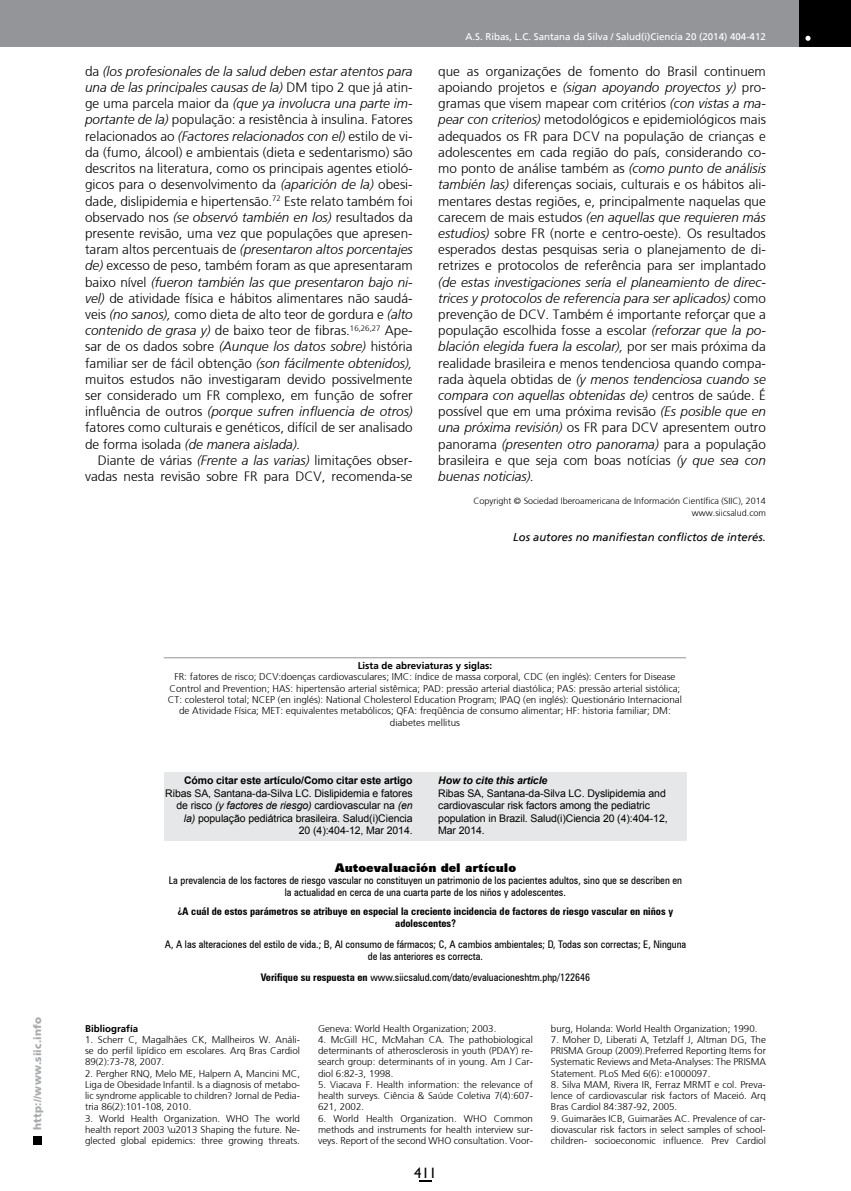
<style>
.page{position:relative;width:851px;height:1191px;background:#fff}
.page>*{position:absolute;margin:0;border:0;box-sizing:border-box;transform-origin:0 0}
.t1{font:15px "Humanist 521 BT";color:#000}
.t2{font:300 13.5px/16.2px "Frutiger";color:#000;text-align:justify}
.t3{font:900 12px "Zurich BT";color:#000}
.t4{font:italic 11.25px "Frutiger";color:#000}
.t5{font:condensed 10.5px/12px "Zurich BT";color:#000;text-align:center}
.t6{font:10.5px/12.6px "Arial";letter-spacing:-.01em;color:#000;text-align:right}
.t7{font:700 condensed 10.5px/11.2px "Zurich BT";color:#000;text-align:center}
.t8{font:700 10.5px "Arial";letter-spacing:-.01em;color:#000}
.t9{font:900 10.5px "Frutiger";letter-spacing:.015em;color:#a7a9ac}
.t10{font:italic 700 10.5px "Arial";letter-spacing:-.01em;color:#000}
.t11{font:300 9.9px/11.4px "Frutiger";color:#000;text-align:center}
.t12{font:300 9.75px/11.2px "Frutiger";color:#000;text-align:justify}
.t13{font:9.75px "Frutiger";color:#fff}
.t14{font:700 9.75px "Frutiger";color:#000}
.t15{font:300 9px/11.7px "Frutiger";color:#000;text-align:right}
.s1{font-style:italic}
.s2{font-weight:700}
</style>
<div class="page">
<div style="left:33px;top:1135px;width:9px;height:9px;background:#000"></div>
<div style="left:0;top:0;width:850px;height:47px;background:#939598"></div>
<div style="left:799px;top:0;width:51px;height:47px;background:#000"></div>
<svg style="left:805px;top:36px;width:5px;height:5px"></svg>
<svg style="left:419px;top:1180px;width:12px;height:1px"></svg>
<div style="left:164px;top:772px;width:522px;height:69px;background:#e6e7e8"></div>
<hr style="left:164px;top:657px;width:522px;height:1px;background:#939598">
<p class="t2" style="left:85px;top:63px;width:329px">da <span class="s1">(los profesionales de la salud deben estar atentos para una de las principales causas de la)</span> DM tipo 2 que já atin&shy;ge uma parcela maior da <span class="s1">(que ya involucra una parte im&shy;portante de la)</span> população: a resistência à insulina. Fatores relacionados ao <span class="s1">(Factores relacionados con el)</span> estilo de vi&shy;da (fumo, álcool) e ambientais (dieta e sedentarismo) são descritos na literatura, como os principais agentes etioló&shy;gicos para o desenvolvimento da <span class="s1">(aparición de la)</span> obesi&shy;dade, dislipidemia e hipertensão.<sup>72</sup> Este relato também foi observado nos <span class="s1">(se observó también en los)</span> resultados da presente revisão, uma vez que populações que apresen&shy;taram altos percentuais de <span class="s1">(presentaron altos porcentajes de)</span> excesso de peso, também foram as que apresentaram baixo nível <span class="s1">(fueron también las que presentaron bajo ni&shy;vel)</span> de atividade física e hábitos alimentares não saudá&shy;veis <span class="s1">(no sanos),</span> como dieta de alto teor de gordura e <span class="s1">(alto contenido de grasa y)</span> de baixo teor de fibras.<sup>16,26,27</sup> Ape&shy;sar de os dados sobre <span class="s1">(Aunque los datos sobre)</span> história familiar ser de fácil obtenção <span class="s1">(son fácilmente obtenidos), </span>muitos estudos não investigaram devido possivelmente ser considerado um FR complexo, em função de sofrer influência de outros <span class="s1">(porque sufren influencia de otros) </span>fatores como culturais e genéticos, difícil de ser analisado de forma isolada <span class="s1">(de manera aislada).</span></p>
<p class="t2" style="left:85px;top:452px;width:329px;text-align:right">Diante de várias <span class="s1">(Frente a las varias)</span> limitações obser&shy;vadas nesta revisão sobre FR para DCV, recomenda-se</p>
<p class="t13" style="left:465px;top:31px;width:302px">A.S. Ribas, L.C. Santana da Silva / Salud(i)Ciencia 20 (2014) 404-412</p>
<p class="t2" style="left:438px;top:63px;width:329px">que as organizações de fomento do Brasil continuem apoiando projetos e <span class="s1">(sigan apoyando proyectos y)</span> pro&shy;gramas que visem mapear com critérios <span class="s1">(con vistas a ma&shy;pear con criterios)</span> metodológicos e epidemiológicos mais adequados os FR para DCV na população de crianças e adolescentes em cada região do país, considerando co&shy;mo ponto de análise também as <span class="s1">(como punto de análisis también las)</span> diferenças sociais, culturais e os hábitos ali&shy;mentares destas regiões, e, principalmente naquelas que carecem de mais estudos <span class="s1">(en aquellas que requieren más estudios)</span> sobre FR (norte e centro-oeste). Os resultados esperados destas pesquisas seria o planejamento de di&shy;retrizes e protocolos de referência para ser implantado</p>
<p class="t2" style="left:438px;top:274px;width:329px"><span class="s1">(de estas investigaciones sería el planeamiento de direc&shy;trices y protocolos de referencia para ser aplicados)</span> como prevenção de DCV. Também é importante reforçar que a população escolhida fosse a escolar <span class="s1">(reforzar que la po&shy;blación elegida fuera la escolar),</span> por ser mais próxima da realidade brasileira e menos tendenciosa quando compa&shy;rada àquela obtidas de <span class="s1">(y menos tendenciosa cuando se compara con aquellas obtenidas de)</span> centros de saúde. É possível que em uma próxima revisão <span class="s1">(Es posible que en una próxima revisión)</span> os FR para DCV apresentem outro panorama <span class="s1">(presenten otro panorama)</span> para a população brasileira e que seja com boas notícias <span class="s1">(y que sea con buenas noticias).</span></p>
<p class="t15" style="left:473px;top:495px;width:294px">Copyright © Sociedad Iberoamericana de Información Científica (SIIC), 2014 www.siicsalud.com</p>
<p class="t4" style="left:513px;top:531px;width:254px">Los autores no manifiestan conflictos de interés.</p>
<p class="t9" style="left:31px;top:1129px;width:114px;rotate:-90deg">http://www.siic.info</p>
<p class="t14" style="left:357px;top:660px;width:136px">Lista de abreviaturas y siglas:</p>
<p class="t11" style="left:168px;top:671px;width:515px">FR: fatores de risco; DCV:doenças cardiovasculares; IMC: índice de massa corporal, CDC (en inglés): Centers for Disease Control and Prevention; HAS: hipertensão arterial sistêmica; PAD: pressão arterial diastólica; PAS: pressão arterial sistólica; CT: colesterol total; NCEP (en inglés): National Cholesterol Education Program; IPAQ (en inglés): Questionário Internacional de Atividade Física; MET: equivalentes metabólicos; QFA: freqüência de consumo alimentar; HF: historia familiar; DM: diabetes mellitus</p>
<p class="t8" style="left:184px;top:773px;width:230px">Cómo citar este artículo/Como citar este artigo</p>
<p class="t6" style="left:165px;top:786px;width:249px">Ribas SA, Santana-da-Silva LC. Dislipidemia e fatores de risco <span class="s1">(y factores de riesgo)</span> cardiovascular na <span class="s1">(en la)</span> população pediátrica brasileira. Salud(i)Ciencia<br>20 (4):404-12, Mar 2014.</p>
<p class="t10" style="left:438px;top:773px;width:111px">How to cite this article</p>
<p class="t6" style="left:438px;top:786px;width:231px;text-align:left">Ribas SA, Santana-da-Silva LC. Dyslipidemia and cardiovascular risk factors among the pediatric population in Brazil. Salud(i)Ciencia 20 (4):404-12, Mar 2014.</p>
<p class="t3" style="left:335px;top:860px;width:183px">Autoevaluación del artículo</p>
<p class="t5" style="left:169px;top:873px;width:514px">La prevalencia de los factores de riesgo vascular no constituyen un patrimonio de los pacientes adultos, sino que se describen en la actualidad en cerca de una cuarta parte de los niños y adolescentes.</p>
<p class="t7" style="left:178px;top:906px;width:496px">¿A cuál de estos parámetros se atribuye en especial la creciente incidencia de factores de riesgo vascular en niños y adolescentes?</p>
<p class="t5" style="left:165px;top:937px;width:523px;line-height:12.6px">A, A las alteraciones del estilo de vida.; B, Al consumo de fármacos; C, A cambios ambientales; D, Todas son correctas; E, Ninguna de las anteriores es correcta.</p>
<p class="t5" style="left:260px;top:971px;width:331px"><span class="s2">Verifique su respuesta en</span> www.siicsalud.com/dato/evaluacioneshtm.php/122646</p>
<p class="t14" style="left:85px;top:1022px;width:55px">Bibliografía</p>
<p class="t12" style="left:85px;top:1033px;width:216px">1. Scherr C, Magalhães CK, Mallheiros W. Análi&shy;se do perfil lipídico em escolares. Arq Bras Cardiol 89(2):73-78, 2007.</p>
<p class="t12" style="left:85px;top:1067px;width:216px">2. Pergher RNQ, Melo ME, Halpern A, Mancini MC, Liga de Obesidade Infantil. Is a diagnosis of metabo&shy;lic syndrome applicable to children? Jornal de Pedia&shy;tria 86(2):101-108, 2010.</p>
<p class="t12" style="left:85px;top:1112px;width:216px">3. World Health Organization. WHO The world health report 2003 \u2013 Shaping the future. Ne&shy;glected global epidemics: three growing threats.</p>
<p class="t12" style="left:318px;top:1022px;width:180px">Geneva: World Health Organization; 2003.</p>
<p class="t12" style="left:318px;top:1033px;width:216px">4. McGill HC, McMahan CA. The pathobiological determinants of atherosclerosis in youth (PDAY) re&shy;search group: determinants of in young. Am J Car&shy;diol 6:82-3, 1998.</p>
<p class="t12" style="left:318px;top:1078px;width:216px">5. Viacava F. Health information: the relevance of health surveys. Ciência &amp; Saúde Coletiva 7(4):607- 621, 2002.</p>
<p class="t12" style="left:318px;top:1112px;width:216px">6. World Health Organization. WHO Common methods and instruments for health interview sur&shy;veys. Report of the second WHO consultation. Voor-</p>
<p class="t1" style="left:414px;top:1163px;width:24px">411</p>
<p class="t12" style="left:551px;top:1022px;width:208px">burg, Holanda: World Health Organization; 1990.</p>
<p class="t12" style="left:551px;top:1033px;width:216px">7. Moher D, Liberati A, Tetzlaff J, Altman DG, The PRISMA Group (2009).Preferred Reporting Items for Systematic Reviews and Meta-Analyses: The PRISMA Statement. PLoS Med 6(6): e1000097.</p>
<p class="t12" style="left:551px;top:1078px;width:216px">8. Silva MAM, Rivera IR, Ferraz MRMT e col. Preva&shy;lence of cardiovascular risk factors of Maceió. Arq Bras Cardiol 84:387-92, 2005.</p>
<p class="t12" style="left:551px;top:1112px;width:216px">9. Guimarães ICB, Guimarães AC. Prevalence of car&shy;diovascular risk factors in select samples of school&shy;children- socioeconomic influence. Prev Cardiol</p>
</div>
